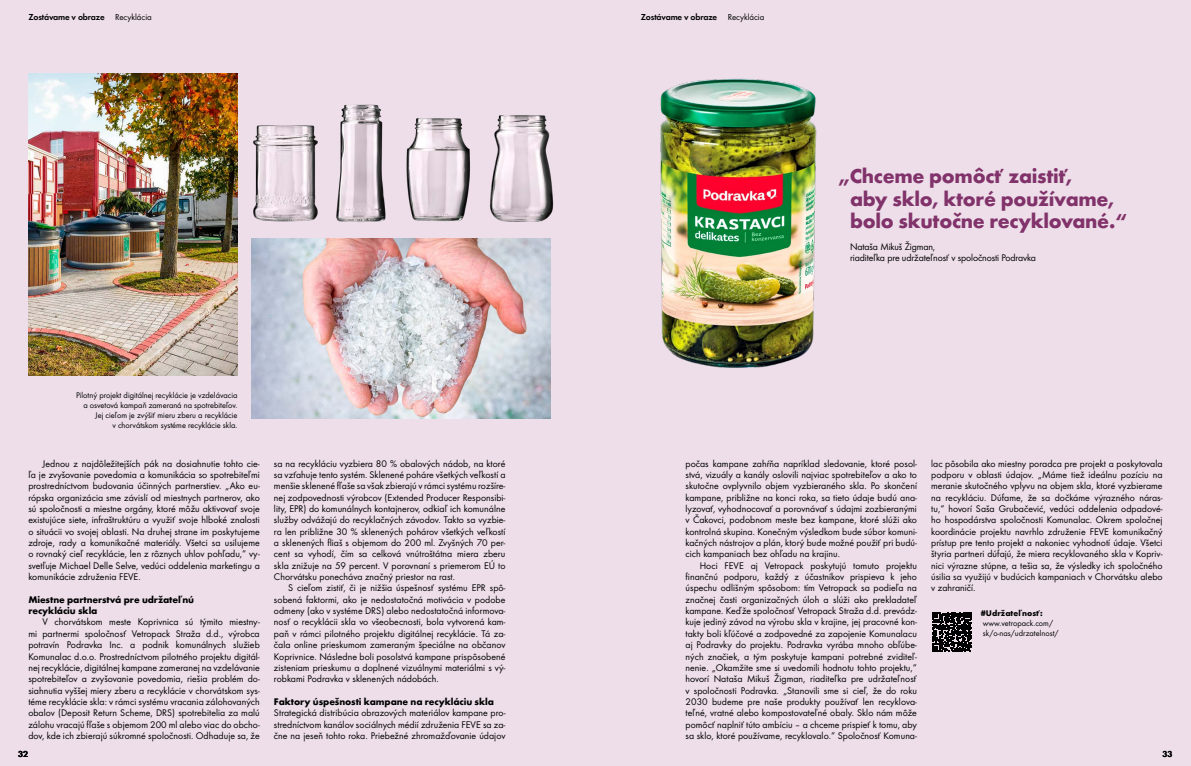
<style>
.page{position:relative;width:1191px;height:766px;background:#fff}
.page>*{position:absolute;margin:0;border:0;box-sizing:border-box;transform-origin:0 0}
.t1{font:700 21px/22.7px "Futura";letter-spacing:-.015em;color:#81326a}
.t2{font:10px/11.3px "Futura Boo";letter-spacing:.005em;color:#000;text-align:justify}
.t3{font:700 10px/11.3px "Futura";letter-spacing:-.01em;color:#000}
.t4{font:9px "Futura Dem";letter-spacing:-.02em;color:#000}
.t5{font:8.5px/10px "Futura Boo";color:#000;text-align:right}
.t6{font:700 8.5px "Futura";color:#000}
.s1{font-family:"Futura Boo"}
</style>
<div class="page">
<div style="left:0;top:0;width:1191px;height:765px;background:#eddee9"></div>
<img style="left:252px;top:239px;width:298px;height:180px">
<img style="left:28px;top:73px;width:209px;height:302px">
<img style="left:336px;top:104px;width:50px;height:119px">
<img style="left:490px;top:115px;width:64px;height:107px">
<img style="left:406px;top:118px;width:64px;height:103px">
<img style="left:253px;top:125px;width:65px;height:97px">
<img style="left:660px;top:78px;width:157px;height:290px">
<svg style="left:932px;top:612px;width:39px;height:39px"></svg>
<p class="t4" style="left:28px;top:11px;width:125px">Zostávame v obraze <span class="s1">Recyklácia</span></p>
<p class="t4" style="left:641px;top:11px;width:125px">Zostávame v obraze <span class="s1">Recyklácia</span></p>
<p class="t5" style="left:76px;top:390px;width:163px">Pilotný projekt digitálnej recyklácie je vzdelávacia a osvetová kampaň zameraná na spotrebiteľov.<br>Jej cieľom je zvýšiť mieru zberu a recyklácie<br>v chorvátskom systéme recyklácie skla.</p>
<h1 class="t1" style="left:850px;top:164px;width:278px;text-indent:-12px">„Chceme pomôcť zaistiť,<br>aby sklo, ktoré používame, bolo skutočne recyklované.“</h1>
<p class="t2" style="left:850px;top:240px;width:188px">Nataša Mikuš Žigman,<br>riaditeľka pre udržateľnosť v spoločnosti Podravka</p>
<p class="t2" style="left:28px;top:457px;width:233px;text-indent:14px">Jednou z najdôležitejších pák na dosiahnutie tohto cie&shy;ľa je zvyšovanie povedomia a komunikácia so spotrebiteľmi prostredníctvom budovania účinných partnerstiev. „Ako eu&shy;rópska organizácia sme závislí od miestnych partnerov, ako sú spoločnosti a miestne orgány, ktoré môžu aktivovať svoje existujúce siete, infraštruktúru a využiť svoje hlboké znalosti o situácii vo svojej oblasti. Na druhej strane im poskytujeme zdroje, rady a komunikačné materiály. Všetci sa usilujeme o rovnaký cieľ recyklácie, len z rôznych uhlov pohľadu,“ vy&shy;svetľuje Michael Delle Selve, vedúci oddelenia marketingu a komunikácie združenia FEVE.</p>
<p class="t3" style="left:28px;top:593px;width:167px">Miestne partnerstvá pre udržateľnú recykláciu skla</p>
<p class="t2" style="left:28px;top:616px;width:233px;text-indent:14px">V chorvátskom meste Koprivnica sú týmito miestny&shy;mi partnermi spoločnosť Vetropack Straža d.d., výrobca potravín Podravka Inc. a podnik komunálnych služieb Komunalac d.o.o. Prostredníctvom pilotného projektu digitál&shy;nej recyklácie, digitálnej kampane zameranej na vzdelávanie spotrebiteľov a zvyšovanie povedomia, riešia problém do&shy;siahnutia vyššej miery zberu a recyklácie v chorvátskom sys&shy;téme recyklácie skla: v rámci systému vracania zálohovaných obalov (Deposit Return Scheme, DRS) spotrebitelia za malú zálohu vracajú fľaše s objemom 200 ml alebo viac do obcho&shy;dov, kde ich zbierajú súkromné spoločnosti. Odhaduje sa, že</p>
<p class="t2" style="left:274px;top:457px;width:233px">sa na recykláciu vyzbiera 80 % obalových nádob, na ktoré sa vzťahuje tento systém. Sklenené poháre všetkých veľkostí a menšie sklenené fľaše sa však zbierajú v rámci systému rozšíre&shy;nej zodpovednosti výrobcov (Extended Producer Responsibi&shy;lity, EPR) do komunálnych kontajnerov, odkiaľ ich komunálne služby odvážajú do recyklačných závodov. Takto sa vyzbie&shy;ra len približne 30 % sklenených pohárov všetkých veľkostí a sklenených fliaš s objemom do 200 ml. Zvyšných 70 per&shy;cent sa vyhodí, čím sa celková vnútroštátna miera zberu skla znižuje na 59 percent. V porovnaní s priemerom EÚ to Chorvátsku ponecháva značný priestor na rast.</p>
<p class="t2" style="left:274px;top:582px;width:233px;text-indent:14px">S cieľom zistiť, či je nižšia úspešnosť systému EPR spô&shy;sobená faktormi, ako je nedostatočná motivácia v podobe odmeny (ako v systéme DRS) alebo nedostatočná informova&shy;nosť o recyklácii skla vo všeobecnosti, bola vytvorená kam&shy;paň v rámci pilotného projektu digitálnej recyklácie. Tá za&shy;čala online prieskumom zameraným špeciálne na občanov Koprivnice. Následne boli posolstvá kampane prispôsobené zisteniam prieskumu a doplnené vizuálnymi materiálmi s vý&shy;robkami Podravka v sklenených nádobách.</p>
<p class="t3" style="left:274px;top:695px;width:221px">Faktory úspešnosti kampane na recykláciu skla</p>
<p class="t2" style="left:274px;top:707px;width:233px">Strategická distribúcia obrazových materiálov kampane pro&shy;stredníctvom kanálov sociálnych médií združenia FEVE sa za&shy;čne na jeseň tohto roka. Priebežné zhromažďovanie údajov</p>
<p class="t2" style="left:685px;top:457px;width:233px">počas kampane zahŕňa napríklad sledovanie, ktoré posol&shy;stvá, vizuály a kanály oslovili najviac spotrebiteľov a ako to skutočne ovplyvnilo objem vyzbieraného skla. Po skončení kampane, približne na konci roka, sa tieto údaje budú ana&shy;lyzovať, vyhodnocovať a porovnávať s údajmi zozbieranými v Čakovci, podobnom meste bez kampane, ktoré slúži ako kontrolná skupina. Konečným výsledkom bude súbor komuni&shy;kačných nástrojov a plán, ktorý bude možné použiť pri budú&shy;cich kampaniach bez ohľadu na krajinu.</p>
<p class="t2" style="left:685px;top:559px;width:233px;text-indent:14px">Hoci FEVE aj Vetropack poskytujú tomuto projektu finančnú podporu, každý z účastníkov prispieva k jeho úspechu odlišným spôsobom: tím Vetropack sa podieľa na značnej časti organizačných úloh a slúži ako prekladateľ kampane. Keďže spoločnosť Vetropack Straža d.d. prevádz&shy;kuje jediný závod na výrobu skla v krajine, jej pracovné kon&shy;takty boli kľúčové a zodpovedné za zapojenie Komunalacu aj Podravky do projektu. Podravka vyrába mnoho obľúbe&shy;ných značiek, a tým poskytuje kampani potrebné zviditeľ&shy;nenie. „Okamžite sme si uvedomili hodnotu tohto projektu,“ hovorí Nataša Mikuš Žigman, riaditeľka pre udržateľnosť v spoločnosti Podravka. „Stanovili sme si cieľ, že do roku 2030 budeme pre naše produkty používať len recyklova&shy;teľné, vratné alebo kompostovateľné obaly. Sklo nám môže pomôcť naplniť túto ambíciu – a chceme prispieť k tomu, aby sa sklo, ktoré používame, recyklovalo.“ Spoločnosť Komuna-</p>
<p class="t2" style="left:931px;top:457px;width:233px">lac pôsobila ako miestny poradca pre projekt a poskytovala podporu v oblasti údajov. „Máme tiež ideálnu pozíciu na meranie skutočného vplyvu na objem skla, ktoré vyzbierame na recykláciu. Dúfame, že sa dočkáme výrazného náras&shy;tu,“ hovorí Saša Grubačević, vedúci oddelenia odpadové&shy;ho hospodárstva spoločnosti Komunalac. Okrem spoločnej koordinácie projektu navrhlo združenie FEVE komunikačný prístup pre tento projekt a nakoniec vyhodnotí údaje. Všetci štyria partneri dúfajú, že miera recyklovaného skla v Kopriv&shy;nici výrazne stúpne, a tešia sa, že výsledky ich spoločného úsilia sa využijú v budúcich kampaniach v Chorvátsku alebo v zahraničí.</p>
<p class="t6" style="left:980px;top:607px;width:64px">#Udržateľnosť:</p>
<p class="t5" style="left:983px;top:617px;width:77px;text-align:left">www.vetropack.com/ sk/o-nas/udrzatelnost/</p>
<p class="t4" style="left:18px;top:748px;width:12px">32</p>
<p class="t4" style="left:1162px;top:748px;width:12px">33</p>
</div>
